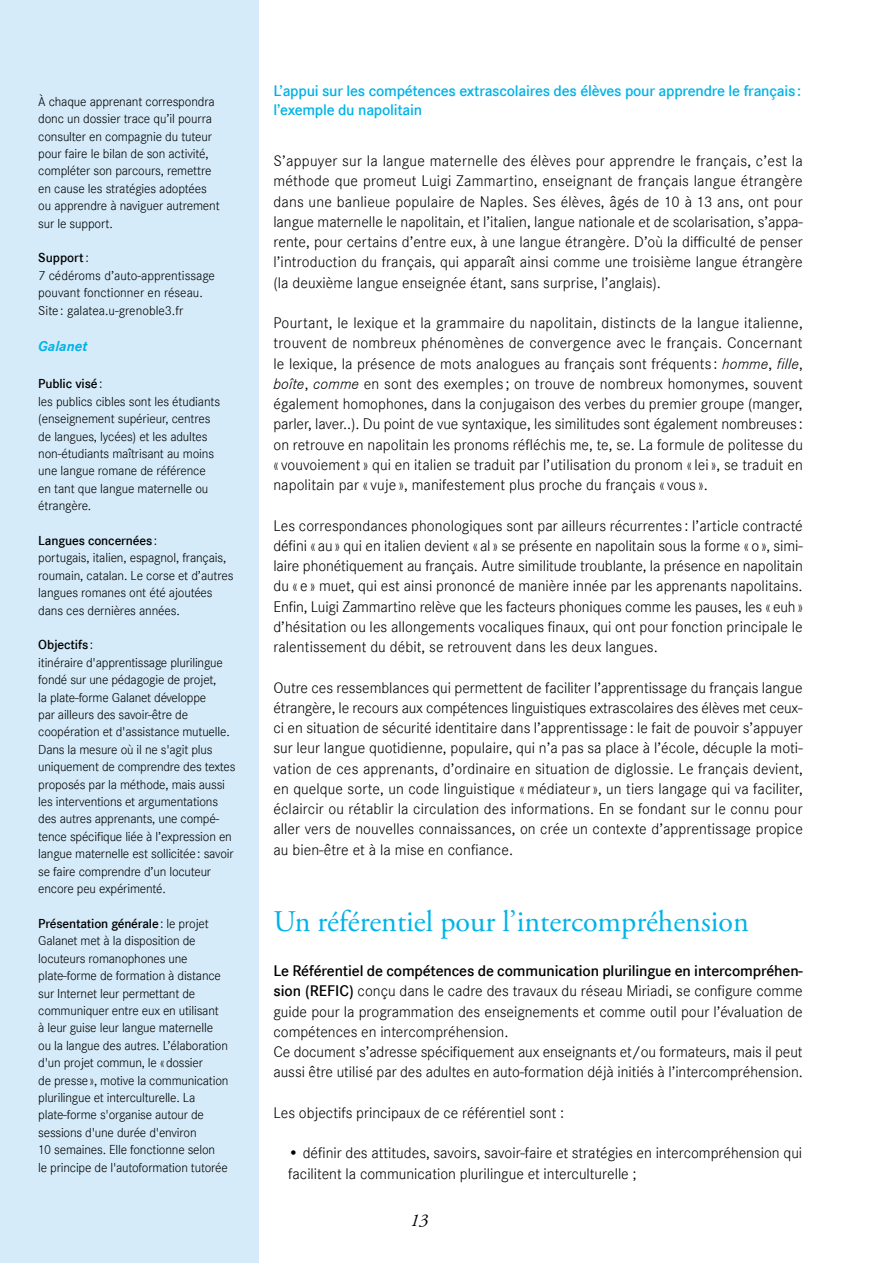
<style>
.page{position:relative;width:893px;height:1263px;background:#fff}
.page>*{position:absolute;margin:0;border:0;box-sizing:border-box;transform-origin:0 0}
.t1{font:30px "Adobe Garamond Pro";color:#00b3e7}
.t2{font:italic 18px "Adobe Garamond Pro";color:#000}
.t3{font:15.9px/20.2px "Corporate S Ligh";color:#000;text-align:justify}
.t4{font:600 15.9px/19px "Corporate S";letter-spacing:-.015em;color:#00b3e7}
.t5{font:600 15.9px "Corporate S";letter-spacing:-.01em;color:#000}
.t6{font:italic 700 15px "Corporate S";color:#00b3e7}
.t7{font:13.5px/17.4px "Corporate S Ligh";letter-spacing:-.015em;color:#000}
.t8{font:600 13.5px "Corporate S";letter-spacing:-.01em;color:#000}
.s1{font-family:"Corporate S Ligh";font-weight:400}
.s2{font-family:"Corpo S Lig";font-style:italic}
.s3{font-family:"Corporate S";font-weight:600}
</style>
<div class="page">
<div style="left:0;top:0;width:258px;height:1263px;background:#d5ebf9"></div>
<p class="t7" style="left:38px;top:93px;width:183px">À chaque apprenant correspondra donc un dossier trace qu’il pourra consulter en compagnie du tuteur pour faire le bilan de son activité, compléter son parcours, remettre en cause les stratégies adoptées ou apprendre à naviguer autrement sur le support.</p>
<p class="t8" style="left:38px;top:250px;width:52px">Support<span class="s1">:</span></p>
<p class="t7" style="left:38px;top:267px;width:178px">7 cédéroms d’auto-apprentissage pouvant fonctionner en réseau.<br>Site : galatea.u-grenoble3.fr</p>
<p class="t6" style="left:38px;top:338px;width:51px">Galanet</p>
<p class="t8" style="left:38px;top:376px;width:66px">Public visé<span class="s1">:</span></p>
<p class="t7" style="left:38px;top:393px;width:183px">les publics cibles sont les étudiants (enseignement supérieur, centres de langues, lycées) et les adultes non-étudiants maîtrisant au moins une langue romane de référence en tant que langue maternelle ou étrangère.</p>
<p class="t8" style="left:38px;top:533px;width:121px">Langues concernées<span class="s1">:</span></p>
<p class="t7" style="left:38px;top:549px;width:197px">portugais, italien, espagnol, français, roumain, catalan. Le corse et d’autres langues romanes ont été ajoutées dans ces dernières années.</p>
<p class="t8" style="left:38px;top:637px;width:57px">Objectifs<span class="s1">:</span></p>
<p class="t7" style="left:38px;top:654px;width:199px">itinéraire d'apprentissage plurilingue fondé sur une pédagogie de projet,<br>la plate-forme Galanet développe<br>par ailleurs des savoir-être de coopération et d'assistance mutuelle.<br>Dans la mesure où il ne s'agit plus uniquement de comprendre des textes proposés par la méthode, mais aussi les interventions et argumentations des autres apprenants, une compé&shy;tence spécifique liée à l’expression en langue maternelle est sollicitée: savoir se faire comprendre d’un locuteur encore peu expérimenté.</p>
<p class="t8" style="left:38px;top:916px;width:172px">Présentation générale<span class="s1">: le projet</span></p>
<p class="t7" style="left:38px;top:932px;width:192px">Galanet met à la disposition de locuteurs romanophones une plate-forme de formation à distance sur Internet leur permettant de communiquer entre eux en utilisant<br>à leur guise leur langue maternelle ou la langue des autres. L’élaboration d'un projet commun, le «dossier<br>de presse», motive la communication plurilingue et interculturelle. La plate-forme s'organise autour de sessions d'une durée d'environ<br>10 semaines. Elle fonctionne selon<br>le principe de l'autoformation tutorée</p>
<p class="t4" style="left:273px;top:81px;width:529px">L’appui sur les compétences extrascolaires des élèves pour apprendre le français: l’exemple du napolitain</p>
<p class="t3" style="left:273px;top:151px;width:531px">S’appuyer sur la langue maternelle des élèves pour apprendre le français, c’est la méthode que promeut Luigi Zammartino, enseignant de français langue étrangère dans une banlieue populaire de Naples. Ses élèves, âgés de 10 à 13 ans, ont pour langue maternelle le napolitain, et l’italien, langue nationale et de scolarisation, s’appa&shy;rente, pour certains d’entre eux, à une langue étrangère. D’où la difficulté de penser l’introduction du français, qui apparaît ainsi comme une troisième langue étrangère (la deuxième langue enseignée étant, sans surprise, l’anglais).</p>
<p class="t3" style="left:273px;top:313px;width:531px">Pourtant, le lexique et la grammaire du napolitain, distincts de la langue italienne, trouvent de nombreux phénomènes de convergence avec le français. Concernant le lexique, la présence de mots analogues au français sont fréquents : <span class="s2">homme</span>, <span class="s2">fille</span>, <span class="s2">boîte</span>, <span class="s2">comme</span> en sont des exemples ; on trouve de nombreux homonymes, souvent également homophones, dans la conjugaison des verbes du premier groupe (manger, parler, laver..). Du point de vue syntaxique, les similitudes sont également nombreuses : on retrouve en napolitain les pronoms réfléchis me, te, se. La formule de politesse du « vouvoiement» qui en italien se traduit par l’utilisation du pronom «lei», se traduit en napolitain par « vuje », manifestement plus proche du français « vous ».</p>
<p class="t3" style="left:273px;top:515px;width:531px">Les correspondances phonologiques sont par ailleurs récurrentes : l’article contracté défini « au» qui en italien devient « al» se présente en napolitain sous la forme «o», simi&shy;laire phonétiquement au français. Autre similitude troublante, la présence en napolitain du « e » muet, qui est ainsi prononcé de manière innée par les apprenants napolitains.<br>Enfin, Luigi Zammartino relève que les facteurs phoniques comme les pauses, les « euh» d’hésitation ou les allongements vocaliques finaux, qui ont pour fonction principale le ralentissement du débit, se retrouvent dans les deux langues.</p>
<p class="t3" style="left:273px;top:677px;width:531px">Outre ces ressemblances qui permettent de faciliter l’apprentissage du français langue étrangère, le recours aux compétences linguistiques extrascolaires des élèves met ceux&shy;ci en situation de sécurité identitaire dans l’apprentissage : le fait de pouvoir s’appuyer sur leur langue quotidienne, populaire, qui n’a pas sa place à l’école, décuple la moti&shy;vation de ces apprenants, d’ordinaire en situation de diglossie. Le français devient, en quelque sorte, un code linguistique «médiateur», un tiers langage qui va faciliter, éclaircir ou rétablir la circulation des informations. En se fondant sur le connu pour aller vers de nouvelles connaissances, on crée un contexte d’apprentissage propice au bien-être et à la mise en confiance.</p>
<h1 class="t1" style="left:273px;top:904px;width:477px">Un référentiel pour l’intercompréhension</h1>
<p class="t5" style="left:273px;top:962px;width:531px">Le Référentiel de compétences de communication plurilingue en intercompréhen-</p>
<p class="t3" style="left:273px;top:981px;width:531px;text-align:left"><span class="s3">sion (REFIC)</span> conçu dans le cadre des travaux du réseau Miriadi, se configure comme guide pour la programmation des enseignements et comme outil pour l’évaluation de compétences en intercompréhension.<br>Ce document s’adresse spécifiquement aux enseignants et/ou formateurs, mais il peut aussi être utilisé par des adultes en auto-formation déjà initiés à l’intercompréhension.</p>
<p class="t3" style="left:273px;top:1103px;width:292px">Les objectifs principaux de ce référentiel sont :</p>
<p class="t3" style="left:288px;top:1143px;width:515px">• définir des attitudes, savoirs, savoir-faire et stratégies en intercompréhension qui facilitent la communication plurilingue et interculturelle ;</p>
<p class="t2" style="left:410px;top:1209px;width:19px">13</p>
</div>
